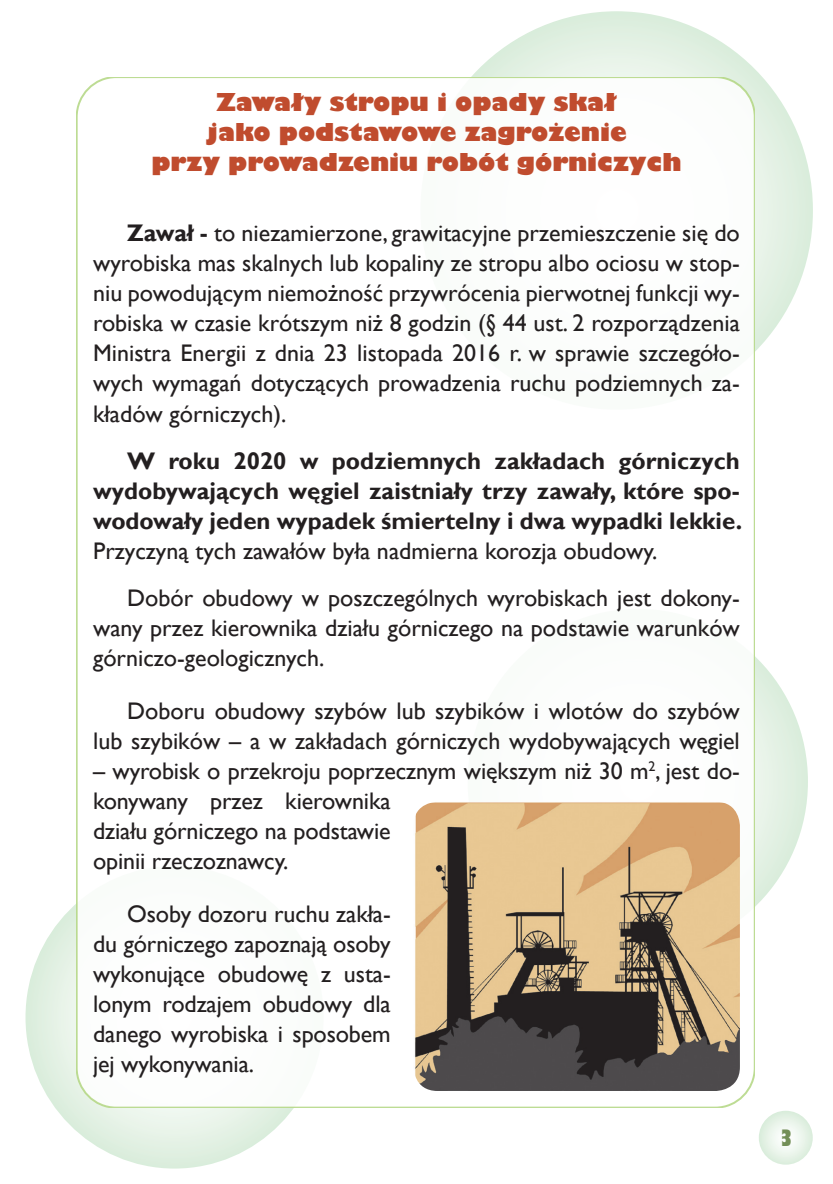
<style>
.page{position:relative;width:833px;height:1184px;background:#fff}
.page>*{position:absolute;margin:0;border:0;box-sizing:border-box;transform-origin:0 0}
.Tekst{font:24px/30px "Gill Sans";letter-spacing:-.005em;color:#231f20;text-align:justify}
.Tekst-2{font:700 24px/30px "Gill Sans";color:#231f20;text-align:justify}
.Podtytuł_2{font:800 24px/30px "Gill Sans";color:#c04c2e;text-align:center}
.t1{font:800 condensed 22px "Gill Sans";color:#738f57}
.s1{font-weight:700}
.s2{font-weight:400}
</style>
<div class="page">
<svg style="left:471px;top:11px;width:341px;height:399px"></svg>
<svg style="left:25px;top:866px;width:298px;height:302px"></svg>
<svg style="left:754px;top:609px;width:53px;height:345px"></svg>
<div style="left:77px;top:77px;width:677px;height:1030px;background:#fff;border-radius:40px"></div>
<svg style="left:758px;top:1111px;width:54px;height:54px"></svg>
<img style="left:414px;top:802px;width:325px;height:289px">
<p class="Podtytuł_2" style="left:151px;top:89px;width:531px">Zawały stropu i opady skał<br>jako podstawowe zagrożenie<br>przy prowadzeniu robót górniczych</p>
<p class="Tekst" style="left:93px;top:218px;width:648px;text-indent:34px"><span class="s1">Zawał -</span> to niezamierzone, grawitacyjne przemieszczenie się do wyrobiska mas skalnych lub kopaliny ze stropu albo ociosu w stop&shy;niu powodującym niemożność przywrócenia pierwotnej funkcji wy&shy;robiska w czasie krótszym niż 8 godzin (§ 44 ust. 2 rozporządzenia Ministra Energii z dnia 23 listopada 2016 r. w sprawie szczegóło&shy;wych wymagań dotyczących prowadzenia ruchu podziemnych za&shy;kładów górniczych).</p>
<p class="Tekst-2" style="left:93px;top:446px;width:650px;text-indent:34px">W roku 2020 w podziemnych zakładach górniczych wydobywających węgiel zaistniały trzy zawały, które spo&shy;wodowały jeden wypadek śmiertelny i dwa wypadki lekkie.<br><span class="s2">Przyczyną tych zawałów była nadmierna korozja obudowy.</span></p>
<p class="Tekst" style="left:93px;top:583px;width:648px;text-indent:34px">Dobór obudowy w poszczególnych wyrobiskach jest dokony&shy;wany przez kierownika działu górniczego na podstawie warunków górniczo-geologicznych.</p>
<p class="Tekst" style="left:93px;top:696px;width:648px;text-align:right">Doboru obudowy szybów lub szybików i wlotów do szybów lub szybików – a w zakładach górniczych wydobywających węgiel</p>
<p class="Tekst" style="left:93px;top:756px;width:648px;text-align:left">– wyrobisk o przekroju poprzecznym większym niż 30 m<sup>2</sup>, jest do&shy;konywany przez kierownika<br>działu górniczego na podstawie<br>opinii rzeczoznawcy.</p>
<p class="Tekst" style="left:93px;top:899px;width:299px;text-indent:34px">Osoby dozoru ruchu zakła&shy;du górniczego zapoznają osoby wykonujące obudowę z usta&shy;lonym rodzajem obudowy dla danego wyrobiska i sposobem jej wykonywania.</p>
<p class="t1" style="left:779px;top:1124px;width:14px">3</p>
</div>
